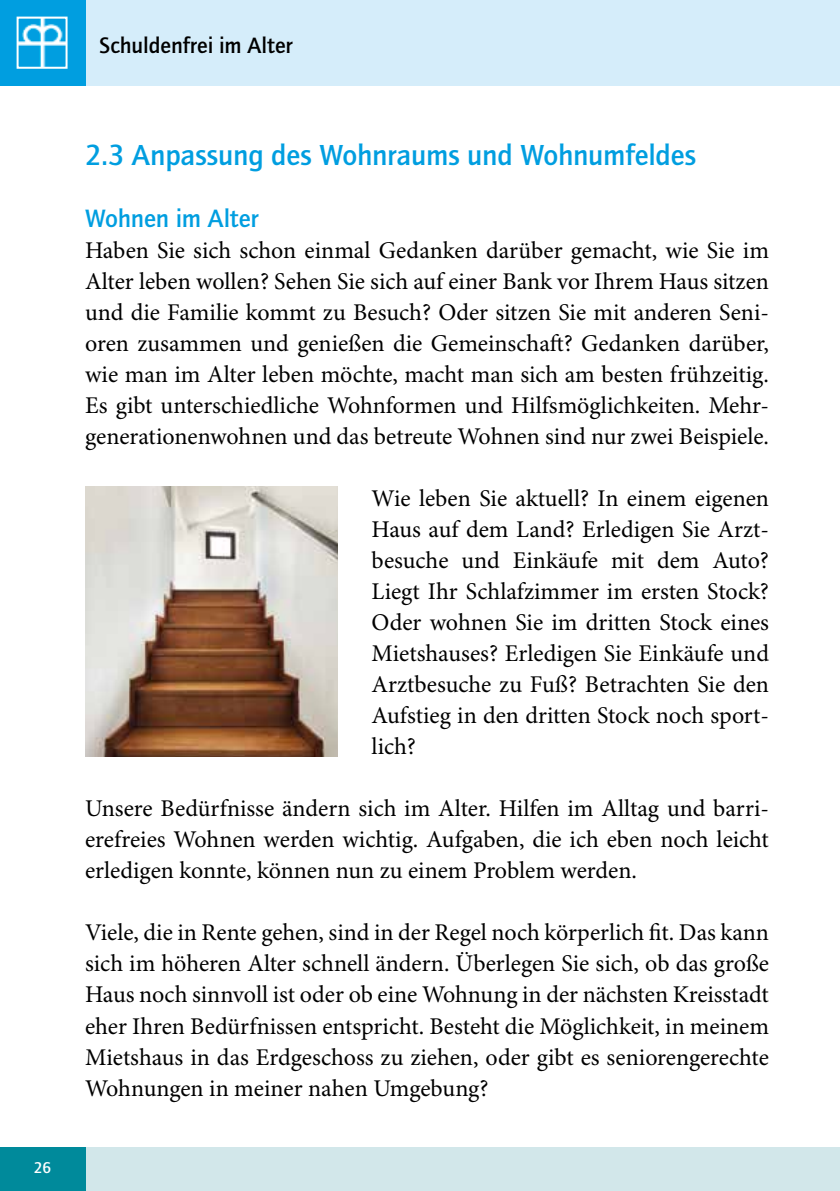
<style>
.page{position:relative;width:840px;height:1191px;background:#fff}
.page>*{position:absolute;margin:0;border:0;box-sizing:border-box;transform-origin:0 0}
.t1{font:500 30px "Quay Sans ITC Std";letter-spacing:-.01em;color:#009ee0}
.t2{font:500 26px "Quay Sans ITC Std";letter-spacing:-.005em;color:#009ee0}
.t3{font:24px/31px "Minion Pro";color:#000;text-align:justify}
.t4{font:500 23px "Quay Sans ITC Std";color:#000}
.t5{font:500 16px "Quay Sans ITC Std";color:#fff}
</style>
<div class="page">
<div style="left:0;top:0;width:839px;height:85px;background:#d5edfa"></div>
<div style="left:0;top:1147px;width:839px;height:44px;background:#d2e7ea"></div>
<div style="left:0;top:1147px;width:85px;height:44px;background:#008a9b"></div>
<div style="left:0;top:0;width:85px;height:85px;background:#009ee0"></div>
<img style="left:20px;top:20px;width:44px;height:46px">
<div style="left:17px;top:17px;width:50px;height:52px;border:2px solid #fff"></div>
<img style="left:85px;top:486px;width:252px;height:270px">
<p class="t4" style="left:99px;top:31px;width:194px">Schuldenfrei im Alter</p>
<p class="t5" style="left:34px;top:1158px;width:19px">26</p>
<p class="t1" style="left:85px;top:137px;width:612px">2.3 Anpassung des Wohnraums und Wohnumfeldes</p>
<p class="t2" style="left:85px;top:203px;width:175px">Wohnen im Alter</p>
<p class="t3" style="left:85px;top:236px;width:685px">Haben Sie sich schon einmal Gedanken darüber gemacht, wie Sie im Alter leben wollen? Sehen Sie sich auf einer Bank vor Ihrem Haus sitzen und die Familie kommt zu Besuch? Oder sitzen Sie mit anderen Seni&shy;oren zusammen und genießen die Gemeinschaft? Gedanken darüber, wie man im Alter leben möchte, macht man sich am besten frühzeitig.<br>Es gibt unterschiedliche Wohnformen und Hilfsmöglichkeiten. Mehr&shy;generationenwohnen und das betreute Wohnen sind nur zwei Beispiele.</p>
<p class="t3" style="left:371px;top:484px;width:399px">Wie leben Sie aktuell? In einem eigenen Haus auf dem Land? Erledigen Sie Arzt&shy;besuche und Einkäufe mit dem Auto?<br>Liegt Ihr Schlafzimmer im ersten Stock?<br>Oder wohnen Sie im dritten Stock eines Mietshauses? Erledigen Sie Einkäufe und Arztbesuche zu Fuß? Betrachten Sie den Aufstieg in den dritten Stock noch sport&shy;lich?</p>
<p class="t3" style="left:85px;top:794px;width:685px">Unsere Bedürfnisse ändern sich im Alter. Hilfen im Alltag und barri&shy;erefreies Wohnen werden wichtig. Aufgaben, die ich eben noch leicht erledigen konnte, können nun zu einem Problem werden.</p>
<p class="t3" style="left:85px;top:918px;width:685px">Viele, die in Rente gehen, sind in der Regel noch körperlich fit. Das kann sich im höheren Alter schnell ändern. Überlegen Sie sich, ob das große Haus noch sinnvoll ist oder ob eine Wohnung in der nächsten Kreisstadt eher Ihren Bedürfnissen entspricht. Besteht die Möglichkeit, in meinem Mietshaus in das Erdgeschoss zu ziehen, oder gibt es seniorengerechte Wohnungen in meiner nahen Umgebung?</p>
</div>
